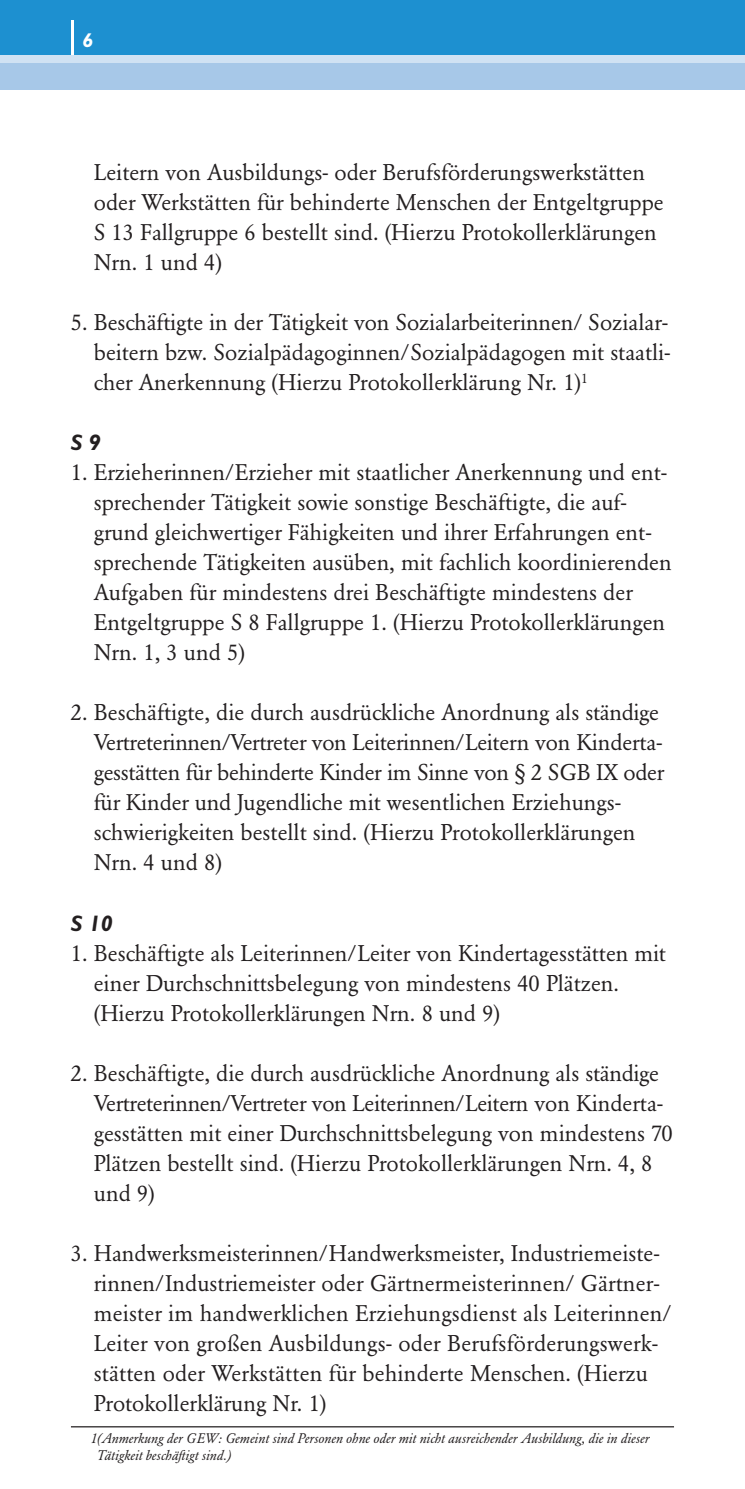
<style>
.page{position:relative;width:745px;height:1489px;background:#fff}
.page>*{position:absolute;margin:0;border:0;box-sizing:border-box;transform-origin:0 0}
.t1{font:22.5px/30px "Garamond BE";color:#231f20}
.t2{font:italic 700 22.5px "Gill Sans";color:#231f20}
.t3{font:italic 700 20px "Gill Sans";color:#fff}
.t4{font:italic 13.75px/17.5px "Garamond BE";letter-spacing:.005em;color:#231f20}
</style>
<div class="page">
<div style="left:0;top:0;width:744px;height:59px;background:#1d90d0"></div>
<hr style="left:71px;top:21px;width:2px;height:35px;background:#fff">
<div style="left:0;top:60px;width:744px;height:30px;background:#a7c8e8"></div>
<div style="left:0;top:55px;width:744px;height:8px;background:#d0e2f3"></div>
<hr style="left:71px;top:1425px;width:602px;height:2px;background:#231f20">
<p class="t3" style="left:83px;top:33px;width:12px">6</p>
<p class="t1" style="left:94px;top:159px;width:571px">Leitern von Ausbildungs- oder Berufsförderungswerkstätten oder Werkstätten für behinderte Menschen der Entgeltgruppe S 13 Fallgruppe 6 bestellt sind. (Hierzu Protokollerklärungen Nrn. 1 und 4)</p>
<p class="t1" style="left:94px;top:309px;width:577px;text-align:justify;text-indent:-23px">5. Beschäftigte in der Tätigkeit von Sozialarbeiterinnen/ Sozialar&shy;beitern bzw. Sozialpädagoginnen/Sozialpädagogen mit staatli&shy;cher Anerkennung (Hierzu Protokollerklärung Nr. 1)<sup>1</sup></p>
<p class="t2" style="left:71px;top:434px;width:31px">S 9</p>
<p class="t1" style="left:94px;top:459px;width:579px;text-indent:-23px">1. Erzieherinnen/Erzieher mit staatlicher Anerkennung und ent&shy;sprechender Tätigkeit sowie sonstige Beschäftigte, die auf&shy;grund gleichwertiger Fähigkeiten und ihrer Erfahrungen ent&shy;sprechende Tätigkeiten ausüben, mit fachlich koordinierenden Aufgaben für mindestens drei Beschäftigte mindestens der Entgeltgruppe S 8 Fallgruppe 1. (Hierzu Protokollerklärungen Nrn. 1, 3 und 5)</p>
<p class="t1" style="left:94px;top:699px;width:571px;text-indent:-23px">2. Beschäftigte, die durch ausdrückliche Anordnung als ständige Vertreterinnen/Vertreter von Leiterinnen/Leitern von Kinderta&shy;gesstätten für behinderte Kinder im Sinne von § 2 SGB IX oder für Kinder und Jugendliche mit wesentlichen Erziehungs&shy;schwierigkeiten bestellt sind. (Hierzu Protokollerklärungen Nrn. 4 und 8)</p>
<p class="t2" style="left:71px;top:914px;width:43px">S 10</p>
<p class="t1" style="left:94px;top:939px;width:573px;text-indent:-23px">1. Beschäftigte als Leiterinnen/Leiter von Kindertagesstätten mit einer Durchschnittsbelegung von mindestens 40 Plätzen. (Hierzu Protokollerklärungen Nrn. 8 und 9)</p>
<p class="t1" style="left:94px;top:1059px;width:580px;text-indent:-23px">2. Beschäftigte, die durch ausdrückliche Anordnung als ständige Vertreterinnen/Vertreter von Leiterinnen/Leitern von Kinderta&shy;gesstätten mit einer Durchschnittsbelegung von mindestens 70<br>Plätzen bestellt sind. (Hierzu Protokollerklärungen Nrn. 4, 8 und 9)</p>
<p class="t1" style="left:94px;top:1239px;width:579px;text-indent:-23px">3. Handwerksmeisterinnen/Handwerksmeister, Industriemeiste&shy;rinnen/Industriemeister oder Gärtnermeisterinnen/ Gärtner&shy;meister im handwerklichen Erziehungsdienst als Leiterinnen/ Leiter von großen Ausbildungs- oder Berufsförderungswerk&shy;stätten oder Werkstätten für behinderte Menschen. (Hierzu Protokollerklärung Nr. 1)</p>
<p class="t4" style="left:97px;top:1430px;width:553px;text-indent:-7px">1(Anmerkung der GEW: Gemeint sind Personen ohne oder mit nicht ausreichender Ausbildung, die in dieser<br>Tätigkeit beschäftigt sind.)</p>
</div>
